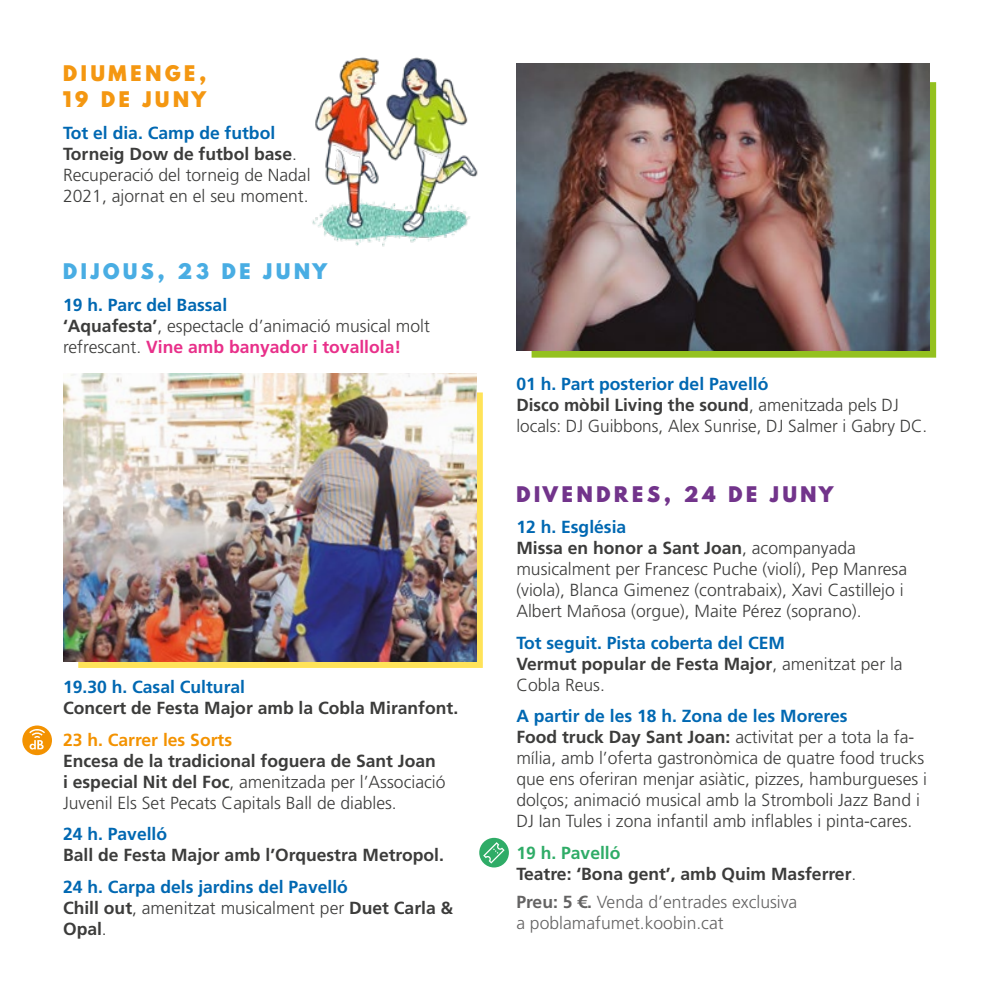
<style>
.page{position:relative;width:993px;height:993px;background:#fff}
.page>*{position:absolute;margin:0;border:0;box-sizing:border-box;transform-origin:0 0}
.t1{font:900 21px "Spartan MB";letter-spacing:.18em;color:#72348b}
.t2{font:900 21px/26.2px "Spartan MB";letter-spacing:.18em;color:#f49711}
.t3{font:900 21px "Spartan MB";letter-spacing:.18em;color:#49ade3}
.t4{font:300 17.5px/21px "Frutiger LT Std";color:#3c3c3b}
.t5{font:700 17.5px/21px "Frutiger LT Std";color:#0068b2}
.t6{font:700 17.5px/21px "Frutiger LT Std";color:#3c3c3b}
.t7{font:300 17.5px/21px "Frutiger LT Std";color:#646363}
.t8{font:700 17.5px "Frutiger LT Std";color:#f39200}
.s1{font-weight:700;color:#0068b2}
.s2{font-weight:700}
.s3{font-weight:700;color:#e8308a}
.s4{color:#3c3c3b}
.s5{font-weight:300;color:#3c3c3b}
.s6{color:#2fac67}
.s7{font-weight:300}
</style>
<div class="page">
<svg style="left:531px;top:73px;width:406px;height:285px;background:#9ac137"></svg>
<svg style="left:69px;top:383px;width:414px;height:285px;background:#edd362"></svg>
<img style="left:63px;top:373px;width:413px;height:288px">
<img style="left:516px;top:63px;width:413px;height:288px">
<img style="left:312px;top:57px;width:166px;height:190px">
<div style="left:22px;top:725px;width:30px;height:29px;background:#f39200;border-radius:50%"></div>
<svg style="left:29px;top:729px;width:16px;height:20px"></svg>
<svg style="left:479px;top:837px;width:29px;height:30px"></svg>
<svg style="left:483px;top:841px;width:21px;height:22px"></svg>
<p class="t2" style="left:63px;top:60px;width:145px">DIUMENGE,<br>19 DE JUNY</p>
<p class="t4" style="left:63px;top:123px;width:249px"><span class="s1">Tot el dia. Camp de futbol<br></span><span class="s2">Torneig Dow de futbol base</span>.<br>Recuperació del torneig de Nadal<br>2021, ajornat en el seu moment.</p>
<p class="t3" style="left:63px;top:256px;width:266px">DIJOUS, 23 DE JUNY</p>
<p class="t4" style="left:63px;top:294px;width:368px"><span class="s1">19 h. Parc del Bassal<br></span><span class="s2">‘Aquafesta’</span>, espectacle d’animació musical molt refrescant. <span class="s3">Vine amb banyador i tovallola!</span></p>
<p class="t5" style="left:63px;top:676px;width:183px">19.30 h. Casal Cultural</p>
<p class="t6" style="left:63px;top:697px;width:396px">Concert de Festa Major amb la Cobla Miranfont.</p>
<p class="t8" style="left:63px;top:729px;width:170px">23 h. Carrer les Sorts</p>
<p class="t4" style="left:63px;top:750px;width:384px"><span class="s2">Encesa de la tradicional foguera de Sant Joan<br>i especial Nit del Foc</span>, amenitzada per l’Associació<br>Juvenil Els Set Pecats Capitals Ball de diables.</p>
<p class="t5" style="left:63px;top:823px;width:106px">24 h. Pavelló</p>
<p class="t6" style="left:63px;top:844px;width:382px">Ball de Festa Major amb l’Orquestra Metropol.</p>
<p class="t5" style="left:63px;top:875px;width:391px">24 h. Carpa dels jardins del Pavelló<br><span class="s4">Chill out</span><span class="s5">, amenitzat musicalment per</span> <span class="s4">Duet Carla &amp;<br>Opal</span><span class="s5">.</span></p>
<p class="t4" style="left:516px;top:373px;width:412px"><span class="s1">01 h. Part posterior del Pavelló<br></span><span class="s2">Disco mòbil Living the sound</span>, amenitzada pels DJ locals: DJ Guibbons, Alex Sunrise, DJ Salmer i Gabry DC.</p>
<p class="t1" style="left:516px;top:478px;width:319px">DIVENDRES, 24 DE JUNY</p>
<p class="t4" style="left:516px;top:516px;width:392px"><span class="s1">12 h. Església<br></span><span class="s2">Missa en honor a Sant Joan</span>, acompanyada musicalment per Francesc Puche (violí), Pep Manresa (viola), Blanca Gimenez (contrabaix), Xavi Castillejo i Albert Mañosa (orgue), Maite Pérez (soprano).</p>
<p class="t5" style="left:516px;top:632px;width:388px">Tot seguit. Pista coberta del CEM<br><span class="s4">Vermut popular de Festa Major</span><span class="s5">, amenitzat per la<br>Cobla Reus.</span></p>
<p class="t4" style="left:516px;top:705px;width:412px"><span class="s1">A partir de les 18 h. Zona de les Moreres<br></span><span class="s2">Food truck Day Sant Joan:</span> activitat per a tota la fa&shy;mília, amb l’oferta gastronòmica de quatre food trucks que ens oferiran menjar asiàtic, pizzes, hamburgueses i dolços; animació musical amb la Stromboli Jazz Band i DJ Ian Tules i zona infantil amb inflables i pinta-cares.</p>
<p class="t6" style="left:516px;top:842px;width:341px"><span class="s6">19 h. Pavelló<br></span>Teatre: ‘Bona gent’, amb Quim Masferrer<span class="s7">.</span></p>
<p class="t7" style="left:516px;top:891px;width:282px"><span class="s2">Preu: 5 €.</span> Venda d’entrades exclusiva a poblamafumet.koobin.cat</p>
</div>
